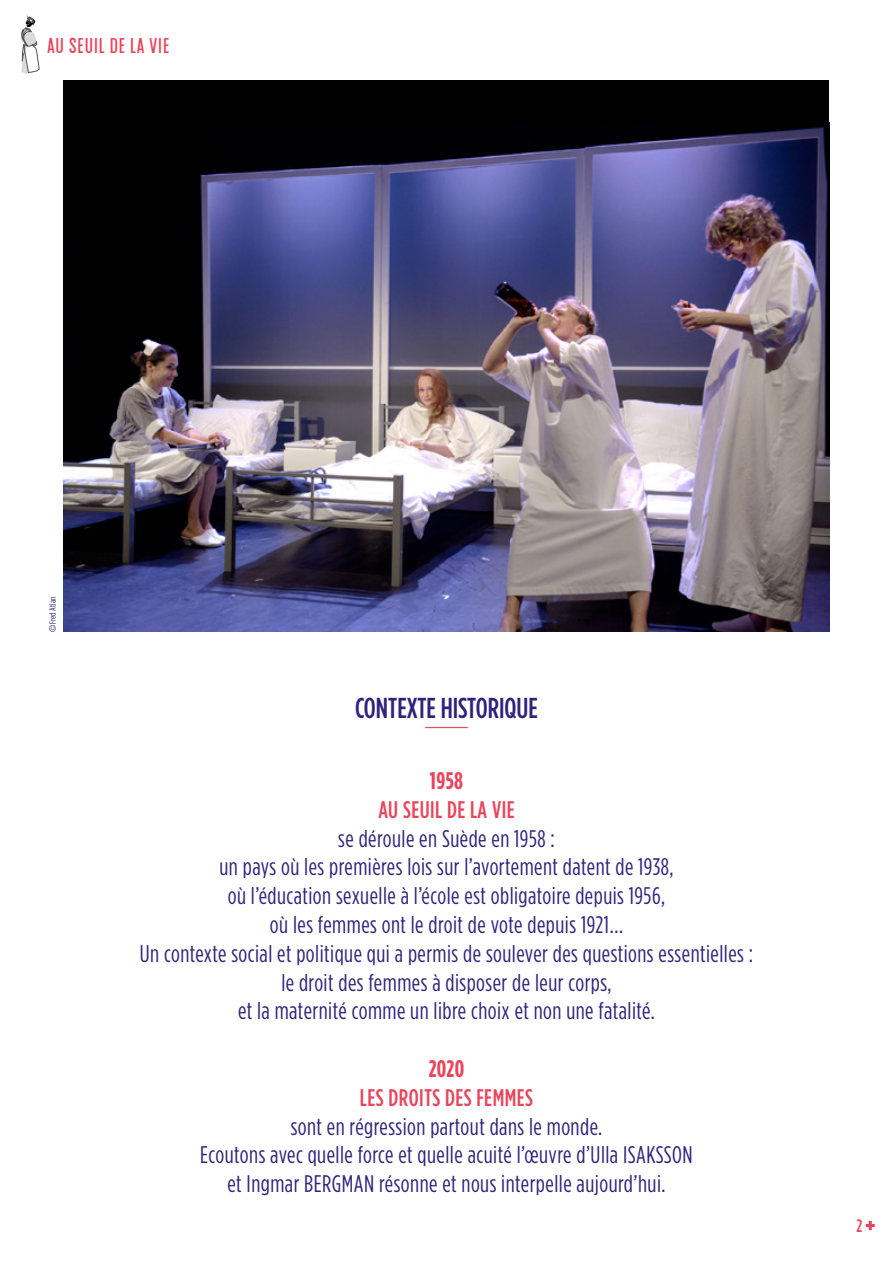
<style>
.page{position:relative;width:893px;height:1263px;background:#fff}
.page>*{position:absolute;margin:0;border:0;box-sizing:border-box;transform-origin:0 0}
.t1{font:500 28.8px "Gotham Condensed";color:#2e247c}
.t2{font:24px/28.8px "Gotham Condensed";letter-spacing:.02em;color:#2e247c;text-align:center}
.t3{font:500 24px "Gotham Condensed";letter-spacing:.02em;color:#e9455c}
.t4{font:700 24px "Gotham Condensed";letter-spacing:.02em;color:#e9455c}
.t5{font:20.4px "Americana";letter-spacing:.05em;color:#e9455c}
.t6{font:500 18px "Gotham Condensed";color:#e9455c}
.t7{font:9px "Gotham Condensed";letter-spacing:.02em;color:#2e247c}
.s1{font-family:"Avenir"}
</style>
<div class="page">
<svg style="left:866px;top:1221px;width:9px;height:9px"></svg>
<svg style="left:20px;top:16px;width:19px;height:58px"></svg>
<div style="left:64px;top:80px;width:765px;height:551px;background:#000"></div>
<img style="left:64px;top:126px;width:765px;height:505px">
<hr style="left:425px;top:727px;width:43px;height:1px;background:#e9455c">
<p class="t5" style="left:48px;top:34px;width:123px">AU SEUIL DE LA VIE</p>
<p class="t7" style="left:47px;top:631px;width:37px;rotate:-90deg"><span class="s1">©</span>Fred Atlan</p>
<p class="t1" style="left:355px;top:691px;width:184px">CONTEXTE HISTORIQUE</p>
<p class="t4" style="left:430px;top:767px;width:35px">1958</p>
<p class="t3" style="left:378px;top:795px;width:138px">AU SEUIL DE LA VIE</p>
<p class="t2" style="left:140px;top:823px;width:615px">se déroule en Suède en 1958 :<br>un pays où les premières lois sur l’avortement datent de 1938,<br>où l’éducation sexuelle à l’école est obligatoire depuis 1956,<br>où les femmes ont le droit de vote depuis 1921...<br>Un contexte social et politique qui a permis de soulever des questions essentielles : le droit des femmes à disposer de leur corps,<br>et la maternité comme un libre choix et non une fatalité.</p>
<p class="t4" style="left:429px;top:1055px;width:37px">2020</p>
<p class="t3" style="left:360px;top:1083px;width:175px">LES DROITS DES FEMMES</p>
<p class="t2" style="left:200px;top:1111px;width:494px">sont en régression partout dans le monde.<br>Ecoutons avec quelle force et quelle acuité l’œuvre d’Ulla ISAKSSON et Ingmar BERGMAN résonne et nous interpelle aujourd’hui.</p>
<p class="t6" style="left:856px;top:1215px;width:7px">2</p>
</div>
